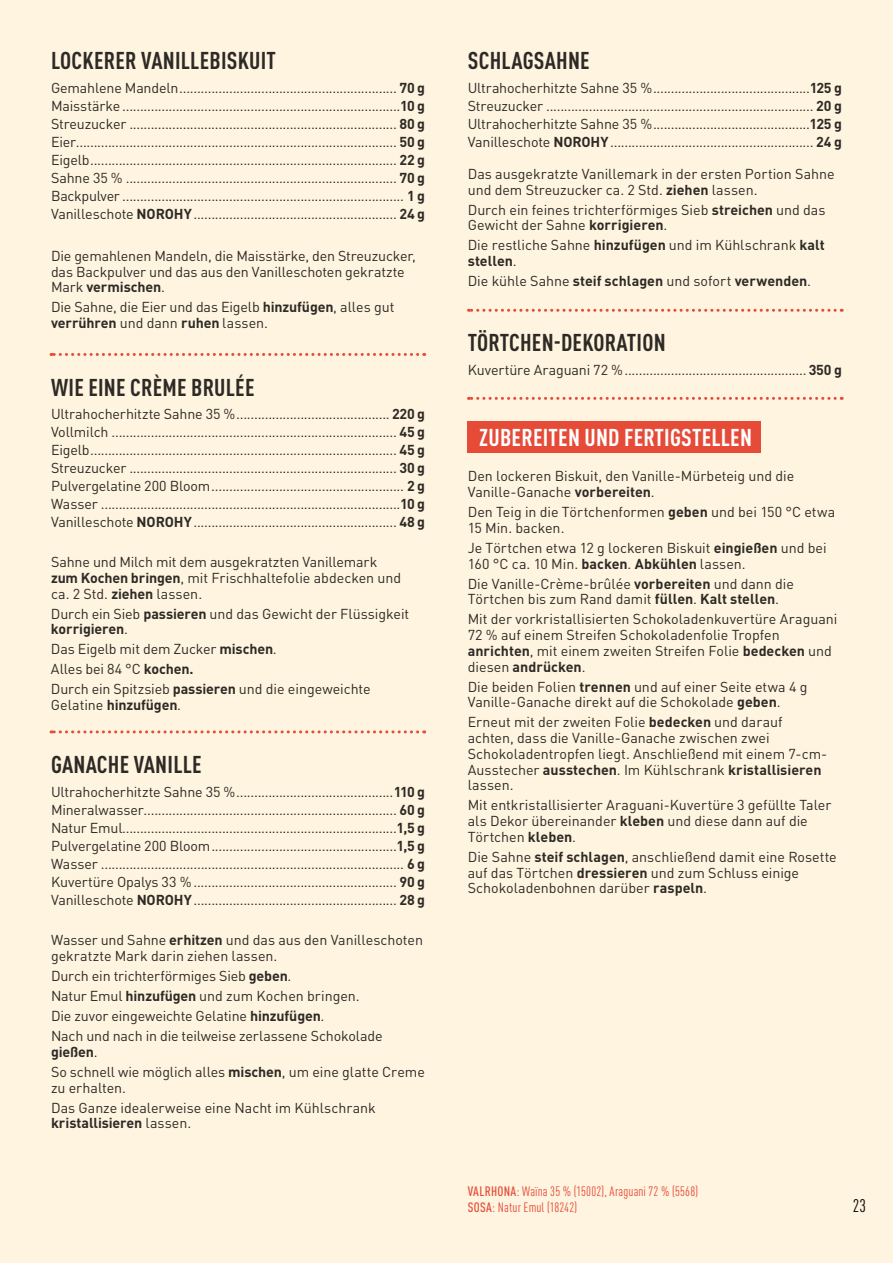
<style>
.page{position:relative;width:893px;height:1263px;background:#fff4df}
.page>*{position:absolute;margin:0;border:0;box-sizing:border-box;transform-origin:0 0}
.t1{font:700 condensed 24px "DINOT";letter-spacing:.01em;color:#2d2a26}
.t2{font:700 condensed 24px "DINOT";letter-spacing:.01em;color:#fff}
.t3{font:condensed 18px "DINOT";color:#000}
.t4{font:14.25px/15.8px "DINOT";letter-spacing:-.005em;color:#2d2a26}
.t5{font:700 14.25px "DINOT";letter-spacing:-.01em;color:#2d2a26}
.t6{font:condensed 13.5px/16.2px "DINOT";letter-spacing:.01em;color:#e64b38}
.s1{font-weight:700}
.s2{font-weight:400}
.s3{font-weight:500}
</style>
<div class="page">
<svg style="left:51px;top:353px;width:367px;height:3px"></svg>
<svg style="left:51px;top:730px;width:367px;height:3px"></svg>
<svg style="left:468px;top:397px;width:367px;height:3px"></svg>
<svg style="left:468px;top:309px;width:367px;height:3px"></svg>
<div style="left:468px;top:421px;width:293px;height:32px;background:#e64b38"></div>
<h1 class="t1" style="left:51px;top:46px;width:226px">LOCKERER VANILLEBISKUIT</h1>
<p class="t4" style="left:51px;top:78px;width:376px;line-height:18px;text-align:justify">Gemahlene Mandeln............................................................. <span class="s1">70 g </span>Maisstärke ..............................................................................<span class="s1">10 g </span>Streuzucker ........................................................................... <span class="s1">80 g </span>Eier.......................................................................................... <span class="s1">50 g </span>Eigelb...................................................................................... <span class="s1">22 g </span>Sahne 35 % ............................................................................ <span class="s1">70 g </span>Backpulver ............................................................................... <span class="s1">1 g </span>Vanilleschote <span class="s1">NOROHY</span>......................................................... <span class="s1">24 g</span></p>
<p class="t4" style="left:51px;top:247px;width:366px">Die gemahlenen Mandeln, die Maisstärke, den Streuzucker, das Backpulver und das aus den Vanilleschoten gekratzte<br>Mark <span class="s1">vermischen</span>.</p>
<p class="t4" style="left:51px;top:299px;width:345px">Die Sahne, die Eier und das Eigelb <span class="s1">hinzufügen</span>, alles gut <span class="s1">verrühren</span> und dann <span class="s1">ruhen</span> lassen.</p>
<h1 class="t1" style="left:51px;top:372px;width:205px">WIE EINE CRÈME BRULÉE</h1>
<p class="t4" style="left:51px;top:404px;width:376px;line-height:18px;text-align:justify">Ultrahocherhitzte Sahne 35 %........................................... <span class="s1">220 g </span>Vollmilch ................................................................................ <span class="s1">45 g </span>Eigelb...................................................................................... <span class="s1">45 g </span>Streuzucker ........................................................................... <span class="s1">30 g </span>Pulvergelatine 200 Bloom...................................................... <span class="s1">2 g </span>Wasser ....................................................................................<span class="s1">10 g </span>Vanilleschote <span class="s1">NOROHY</span>......................................................... <span class="s1">48 g</span></p>
<p class="t4" style="left:51px;top:553px;width:352px">Sahne und Milch mit dem ausgekratzten Vanillemark <span class="s1">zum Kochen bringen</span>, mit Frischhaltefolie abdecken und ca. 2 Std. <span class="s1">ziehen</span> lassen.</p>
<p class="t4" style="left:51px;top:605px;width:360px">Durch ein Sieb <span class="s1">passieren</span> und das Gewicht der Flüssigkeit <span class="s1">korrigieren</span>.</p>
<p class="t4" style="left:51px;top:639px;width:321px;line-height:20px">Das Eigelb mit dem Zucker <span class="s1">mischen</span>.<br>Alles bei 84 °C <span class="s1">kochen.<br></span>Durch ein Spitzsieb <span class="s1">passieren</span> und die eingeweichte</p>
<p class="t5" style="left:51px;top:695px;width:132px"><span class="s2">Gelatine</span> hinzufügen<span class="s2">.</span></p>
<h1 class="t1" style="left:51px;top:750px;width:152px">GANACHE VANILLE</h1>
<p class="t4" style="left:51px;top:782px;width:376px;line-height:18px;text-align:justify">Ultrahocherhitzte Sahne 35 %............................................<span class="s1">110 g </span>Mineralwasser....................................................................... <span class="s1">60 g </span>Natur Emul.............................................................................<span class="s1">1,5 g </span>Pulvergelatine 200 Bloom....................................................<span class="s1">1,5 g </span>Wasser ..................................................................................... <span class="s1">6 g </span>Kuvertüre Opalys 33 % ......................................................... <span class="s1">90 g </span>Vanilleschote <span class="s1">NOROHY</span>......................................................... <span class="s1">28 g</span></p>
<p class="t4" style="left:51px;top:932px;width:373px">Wasser und Sahne <span class="s1">erhitzen</span> und das aus den Vanilleschoten gekratzte Mark darin ziehen lassen.</p>
<p class="t4" style="left:51px;top:965px;width:333px;line-height:20px">Durch ein trichterförmiges Sieb <span class="s1">geben</span>.<br>Natur Emul <span class="s1">hinzufügen</span> und zum Kochen bringen.<br>Die zuvor eingeweichte Gelatine <span class="s1">hinzufügen</span>.<br>Nach und nach in die teilweise zerlassene Schokolade</p>
<p class="t4" style="left:51px;top:1041px;width:375px;line-height:20px"><span class="s1">gießen</span>.<br>So schnell wie möglich alles <span class="s1">mischen</span>, um eine glatte Creme</p>
<p class="t4" style="left:51px;top:1077px;width:326px;line-height:20px">zu erhalten.<br>Das Ganze idealerweise eine Nacht im Kühlschrank</p>
<p class="t5" style="left:51px;top:1113px;width:142px">kristallisieren <span class="s2">lassen.</span></p>
<h1 class="t1" style="left:468px;top:46px;width:123px">SCHLAGSAHNE</h1>
<p class="t4" style="left:468px;top:78px;width:376px;line-height:18px;text-align:justify">Ultrahocherhitzte Sahne 35 %............................................<span class="s1">125 g </span>Streuzucker ........................................................................... <span class="s1">20 g </span>Ultrahocherhitzte Sahne 35 %............................................<span class="s1">125 g </span>Vanilleschote <span class="s1">NOROHY</span>......................................................... <span class="s1">24 g</span></p>
<p class="t4" style="left:468px;top:165px;width:368px">Das ausgekratzte Vanillemark in der ersten Portion Sahne und dem Streuzucker ca. 2 Std. <span class="s1">ziehen</span> lassen.</p>
<p class="t4" style="left:468px;top:201px;width:359px">Durch ein feines trichterförmiges Sieb <span class="s1">streichen</span> und das<br>Gewicht der Sahne <span class="s1">korrigieren</span>.</p>
<p class="t4" style="left:468px;top:237px;width:359px">Die restliche Sahne <span class="s1">hinzufügen</span> und im Kühlschrank <span class="s1">kalt stellen</span>.</p>
<p class="t4" style="left:468px;top:273px;width:345px">Die kühle Sahne <span class="s1">steif schlagen</span> und sofort <span class="s1">verwenden</span>.</p>
<h1 class="t1" style="left:468px;top:328px;width:199px">TÖRTCHEN-DEKORATION</h1>
<p class="t4" style="left:468px;top:361px;width:376px">Kuvertüre Araguani 72 %................................................... <span class="s1">350 g</span></p>
<h1 class="t2" style="left:479px;top:423px;width:274px">ZUBEREITEN UND FERTIGSTELLEN</h1>
<p class="t4" style="left:468px;top:468px;width:328px">Den lockeren Biskuit, den Vanille-Mürbeteig und die<br>Vanille-Ganache <span class="s1">vorbereiten</span>.</p>
<p class="t4" style="left:468px;top:503px;width:369px">Den Teig in die Törtchenformen <span class="s1">geben</span> und bei 150 °C etwa<br>15 Min. backen.</p>
<p class="t4" style="left:468px;top:539px;width:360px">Je Törtchen etwa 12 g lockeren Biskuit <span class="s1">eingießen</span> und bei<br>160 °C ca. 10 Min. <span class="s1">backen</span>. <span class="s1">Abkühlen</span> lassen.</p>
<p class="t4" style="left:468px;top:575px;width:328px">Die Vanille-Crème-brûlée <span class="s1">vorbereiten</span> und dann die<br>Törtchen bis zum Rand damit <span class="s1">füllen</span>. <span class="s1">Kalt stellen</span>.</p>
<p class="t4" style="left:468px;top:611px;width:371px">Mit der vorkristallisierten Schokoladenkuvertüre Araguani 72 % auf einem Streifen Schokoladenfolie Tropfen <span class="s1">anrichten</span>, mit einem zweiten Streifen Folie <span class="s1">bedecken</span> und diesen <span class="s1">andrücken</span>.</p>
<p class="t4" style="left:468px;top:678px;width:341px">Die beiden Folien <span class="s1">trennen</span> und auf einer Seite etwa 4 g<br>Vanille-Ganache direkt auf die Schokolade <span class="s1">geben</span>.</p>
<p class="t4" style="left:468px;top:714px;width:361px">Erneut mit der zweiten Folie <span class="s1">bedecken</span> und darauf achten, dass die Vanille-Ganache zwischen zwei Schokoladentropfen liegt. Anschließend mit einem 7-cm-Ausstecher <span class="s1">ausstechen</span>. Im Kühlschrank <span class="s1">kristallisieren </span>lassen.</p>
<p class="t4" style="left:468px;top:797px;width:365px">Mit entkristallisierter Araguani-Kuvertüre 3 gefüllte Taler als Dekor übereinander <span class="s1">kleben</span> und diese dann auf die<br>Törtchen <span class="s1">kleben</span>.</p>
<p class="t4" style="left:468px;top:848px;width:370px">Die Sahne <span class="s1">steif schlagen</span>, anschließend damit eine Rosette auf das Törtchen <span class="s1">dressieren</span> und zum Schluss einige<br>Schokoladenbohnen darüber <span class="s1">raspeln</span>.</p>
<p class="t6" style="left:468px;top:1183px;width:232px"><span class="s3">VALRHONA</span>: Waïna 35 % (15002), Araguani 72 % (5568)<br><span class="s3">SOSA</span>: Natur Emul (18242)</p>
<p class="t3" style="left:853px;top:1195px;width:14px">23</p>
</div>
